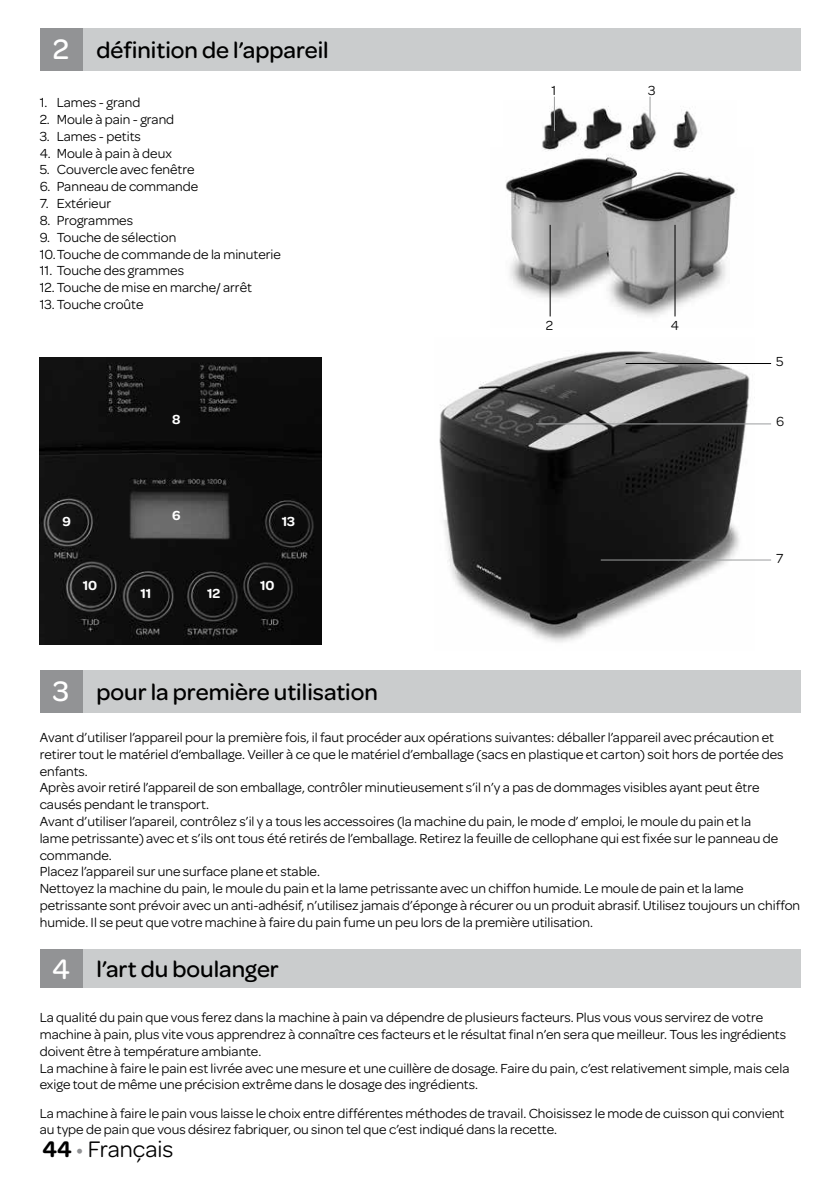
<style>
.page{position:relative;width:840px;height:1191px;background:#fff}
.page>*{position:absolute;margin:0;border:0;box-sizing:border-box;transform-origin:0 0}
.t1{font:500 24px "Omnes";color:#000}
.t2{font:24px "Omnes";color:#000}
.t3{font:14px/16.8px "Omnes";color:#000}
.t4{font:600 14px "Omnes";color:#fff}
.s1{font-size:30px;color:#fff}
.s2{font-weight:600}
.s3{color:#929395}
</style>
<div class="page">
<div style="left:68px;top:28px;width:731px;height:43px;background:#cacccd"></div>
<div style="left:40px;top:28px;width:42px;height:43px;background:#929395"></div>
<div style="left:68px;top:670px;width:731px;height:43px;background:#cacccd"></div>
<div style="left:40px;top:670px;width:42px;height:43px;background:#929395"></div>
<div style="left:68px;top:948px;width:731px;height:39px;background:#cacccd"></div>
<div style="left:40px;top:948px;width:42px;height:39px;background:#929395"></div>
<img style="left:505px;top:154px;width:233px;height:163px">
<img style="left:542px;top:101px;width:156px;height:50px">
<hr style="left:549px;top:225px;width:1px;height:91px;background:#000">
<hr style="left:674px;top:225px;width:1px;height:91px;background:#000">
<hr style="left:553px;top:97px;width:1px;height:34px;background:#9c9e9f">
<hr style="left:649px;top:97px;width:1px;height:31px;background:#9c9e9f">
<img style="left:439px;top:351px;width:314px;height:291px">
<hr style="left:535px;top:423px;width:235px;height:1px;background:#9c9e9f">
<hr style="left:625px;top:363px;width:145px;height:1px;background:#000">
<hr style="left:600px;top:559px;width:170px;height:1px;background:#9c9e9f">
<img style="left:40px;top:357px;width:281px;height:287px">
<h1 class="t1" style="left:53px;top:33px;width:277px"><span class="s1">2</span> définition de l’appareil</h1>
<p class="t3" style="left:40px;top:93px;width:102px">1. Lames - grand</p>
<p class="t3" style="left:40px;top:110px;width:136px">2. Moule à pain - grand</p>
<p class="t3" style="left:40px;top:127px;width:103px">3. Lames - petits</p>
<p class="t3" style="left:40px;top:144px;width:134px">4. Moule à pain à deux</p>
<p class="t3" style="left:40px;top:161px;width:156px">5. Couvercle avec fenêtre</p>
<p class="t3" style="left:40px;top:177px;width:160px">6. Panneau de commande</p>
<p class="t3" style="left:40px;top:194px;width:73px">7. Extérieur</p>
<p class="t3" style="left:40px;top:211px;width:95px">8. Programmes</p>
<p class="t3" style="left:40px;top:228px;width:242px">9. Touche de sélection<br>10.Touche de commande de la minuterie</p>
<p class="t3" style="left:40px;top:261px;width:214px">11. Touche des grammes<br>12.Touche de mise en marche/ arrêt</p>
<p class="t3" style="left:40px;top:295px;width:105px">13. Touche croûte</p>
<p class="t4" style="left:62px;top:511px;width:10px">9</p>
<p class="t4" style="left:83px;top:575px;width:16px">10</p>
<p class="t4" style="left:172px;top:409px;width:10px">8</p>
<p class="t4" style="left:172px;top:505px;width:10px">6</p>
<p class="t4" style="left:140px;top:583px;width:12px">11</p>
<p class="t4" style="left:207px;top:583px;width:15px">12</p>
<p class="t4" style="left:281px;top:511px;width:15px">13</p>
<p class="t4" style="left:260px;top:575px;width:16px">10</p>
<p class="t3" style="left:551px;top:81px;width:6px">1</p>
<p class="t3" style="left:647px;top:81px;width:9px">3</p>
<p class="t3" style="left:545px;top:316px;width:9px">2</p>
<p class="t3" style="left:670px;top:316px;width:10px">4</p>
<p class="t3" style="left:775px;top:352px;width:9px">5</p>
<p class="t3" style="left:775px;top:412px;width:10px">6</p>
<p class="t3" style="left:775px;top:549px;width:9px">7</p>
<h1 class="t1" style="left:53px;top:675px;width:326px"><span class="s1">3</span> pour la première utilisation</h1>
<p class="t3" style="left:40px;top:728px;width:761px">Avant d’utiliser l’appareil pour la première fois, il faut procéder aux opérations suivantes: déballer l’appareil avec précaution et retirer tout le matériel d’emballage. Veiller à ce que le matériel d’emballage (sacs en plastique et carton) soit hors de portée des enfants.<br>Après avoir retiré l’appareil de son emballage, contrôler minutieusement s’il n’y a pas de dommages visibles ayant peut être causés pendant le transport.<br>Avant d’utiliser l’apareil, contrôlez s’il y a tous les accessoires (la machine du pain, le mode d’ emploi, le moule du pain et la<br>lame petrissante) avec et s’ils ont tous été retirés de l’emballage. Retirez la feuille de cellophane qui est fixée sur le panneau de commande.<br>Placez l’appareil sur une surface plane et stable.<br>Nettoyez la machine du pain, le moule du pain et la lame petrissante avec un chiffon humide. Le moule de pain et la lame petrissante sont prévoir avec un anti-adhésif, n’utilisez jamais d’éponge à récurer ou un produit abrasif. Utilisez toujours un chiffon humide. Il se peut que votre machine à faire du pain fume un peu lors de la première utilisation.</p>
<h1 class="t1" style="left:52px;top:952px;width:228px"><span class="s1">4</span> l’art du boulanger</h1>
<p class="t3" style="left:40px;top:1008px;width:750px">La qualité du pain que vous ferez dans la machine à pain va dépendre de plusieurs facteurs. Plus vous vous servirez de votre machine à pain, plus vite vous apprendrez à connaître ces facteurs et le résultat final n’en sera que meilleur. Tous les ingrédients doivent être à température ambiante.<br>La machine à faire le pain est livrée avec une mesure et une cuillère de dosage. Faire du pain, c’est relativement simple, mais cela exige tout de même une précision extrême dans le dosage des ingrédients.</p>
<p class="t3" style="left:40px;top:1103px;width:745px">La machine à faire le pain vous laisse le choix entre différentes méthodes de travail. Choisissez le mode de cuisson qui convient au type de pain que vous désirez fabriquer, ou sinon tel que c’est indiqué dans la recette.</p>
<h1 class="t2" style="left:43px;top:1132px;width:132px"><span class="s2">44</span> <span class="s3">•</span> Français</h1>
</div>
